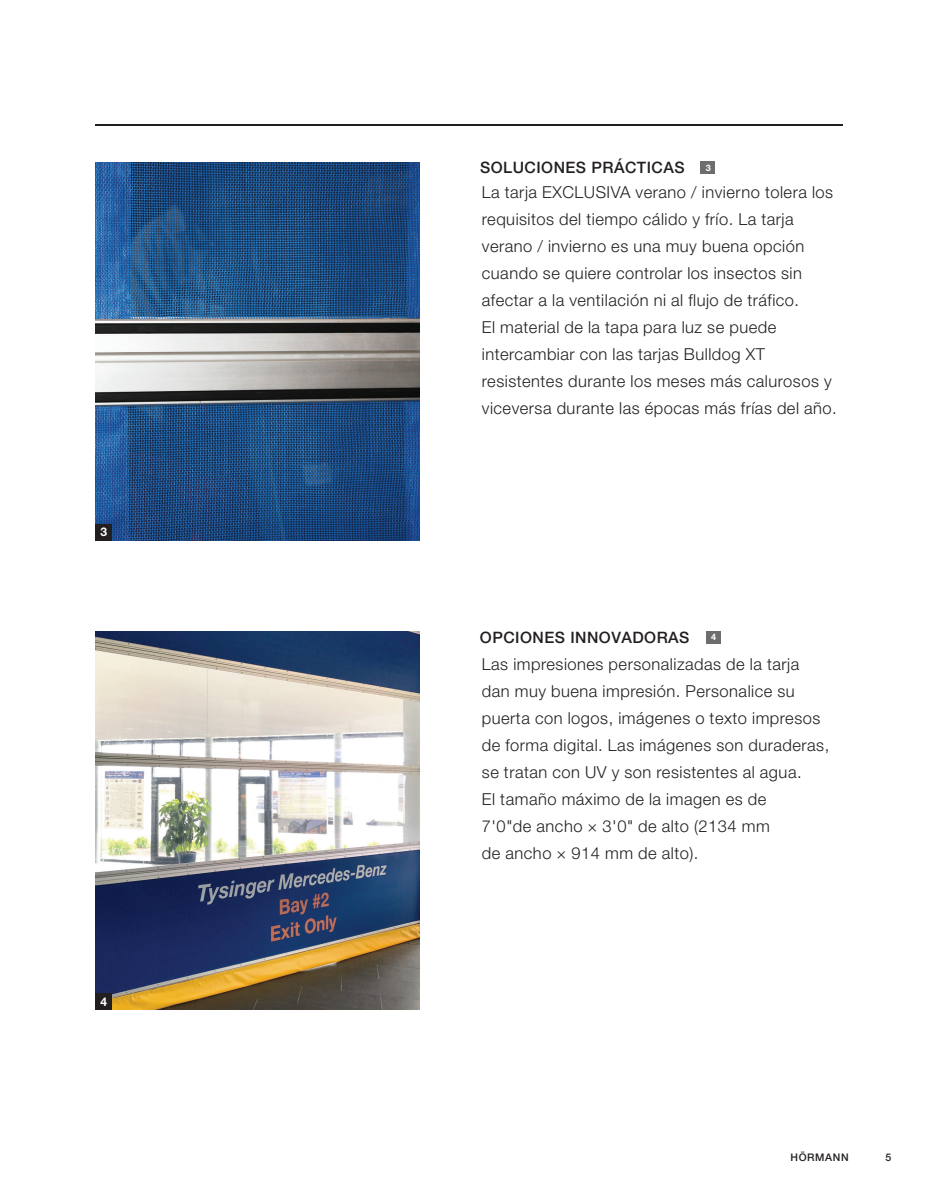
<style>
.page{position:relative;width:932px;height:1202px;background:#fff}
.page>*{position:absolute;margin:0;border:0;box-sizing:border-box;transform-origin:0 0}
.t1{font:300 16.5px/27px "Hoermann Helvetica Neue";letter-spacing:.03em;color:#231f20}
.t2{font:500 15.75px "Hoermann Helvetica Neue";letter-spacing:.03em;color:#231f20}
.t3{font:700 12px "Hoermann Helvetica Neue";color:#fff}
.t4{font:500 10.5px "Hoermann Helvetica Neue";letter-spacing:.06em;color:#231f20}
.t5{font:700 9px "Hoermann Helvetica Neue";color:#fff}
</style>
<div class="page">
<hr style="left:95px;top:124px;width:748px;height:1px;background:#231f20">
<img style="left:95px;top:162px;width:324px;height:378px">
<img style="left:95px;top:631px;width:324px;height:378px">
<div style="left:700px;top:161px;width:15px;height:13px;background:#6d6d6e"></div>
<div style="left:706px;top:631px;width:14px;height:12px;background:#6d6d6e"></div>
<div style="left:95px;top:524px;width:17px;height:16px;background:#231f20"></div>
<div style="left:95px;top:993px;width:17px;height:16px;background:#231f20"></div>
<p class="t3" style="left:101px;top:523px;width:8px">3</p>
<p class="t3" style="left:101px;top:992px;width:8px">4</p>
<p class="t2" style="left:480px;top:157px;width:206px">SOLUCIONES PRÁCTICAS</p>
<p class="t5" style="left:705px;top:161px;width:7px">3</p>
<p class="t1" style="left:482px;top:177px;width:356px">La tarja EXCLUSIVA verano / invierno tolera los requisitos del tiempo cálido y frío. La tarja verano / invierno es una muy buena opción cuando se quiere controlar los insectos sin afectar a la ventilación ni al flujo de tráfico.<br>El material de la tapa para luz se puede intercambiar con las tarjas Bulldog XT resistentes durante los meses más calurosos y viceversa durante las épocas más frías del año.</p>
<p class="t2" style="left:480px;top:626px;width:211px">OPCIONES INNOVADORAS</p>
<p class="t5" style="left:711px;top:630px;width:7px">4</p>
<p class="t1" style="left:482px;top:649px;width:349px">Las impresiones personalizadas de la tarja dan muy buena impresión. Personalice su puerta con logos, imágenes o texto impresos de forma digital. Las imágenes son duraderas, se tratan con UV y son resistentes al agua.<br>El tamaño máximo de la imagen es de<br>7'0"de ancho × 3'0" de alto (2134 mm<br>de ancho × 914 mm de alto).</p>
<p class="t4" style="left:790px;top:1150px;width:60px">HÖRMANN</p>
<p class="t4" style="left:885px;top:1150px;width:7px">5</p>
</div>
